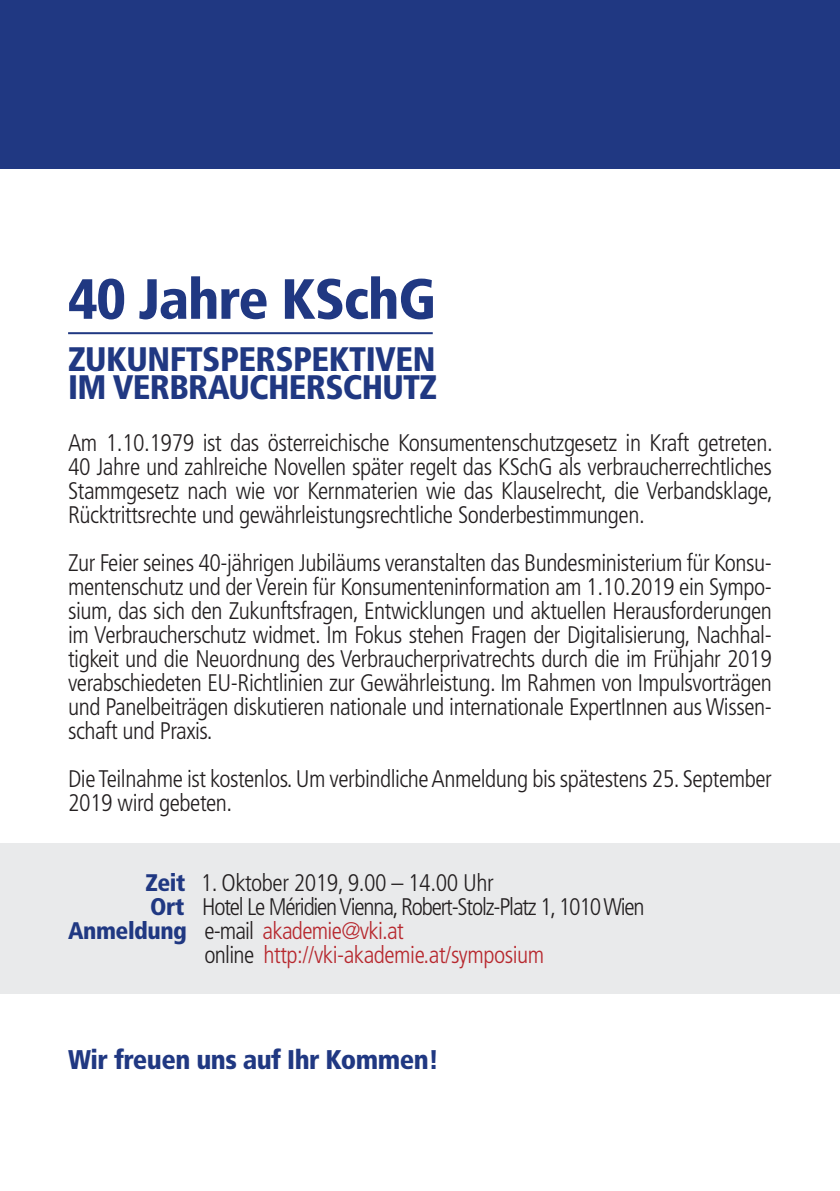
<style>
.page{position:relative;width:840px;height:1191px;background:#fff}
.page>*{position:absolute;margin:0;border:0;box-sizing:border-box;transform-origin:0 0}
.t1{font:900 condensed 56.6px "Frutiger LT Std";letter-spacing:-.02em;color:#203882}
.t2{font:900 condensed 34px/28px "Frutiger LT Std";letter-spacing:-.015em;color:#203882}
.t3{font:900 condensed 27px "Frutiger LT Std";letter-spacing:-.02em;color:#203882}
.t4{font:300 condensed 24px/24px "Frutiger LT Std";letter-spacing:-.02em;color:#231f20;text-align:justify}
.t5{font:300 condensed 24px "Frutiger LT Std";letter-spacing:-.02em;color:#b7282e}
.t6{font:300 condensed 24px "Frutiger LT Std";letter-spacing:-.05em;color:#231f20}
.s1{font-weight:900;color:#203882}
.s2{color:#231f20}
</style>
<div class="page">
<div style="left:0;top:843px;width:839px;height:151px;background:#e9eaeb"></div>
<div style="left:0;top:0;width:839px;height:169px;background:#203882"></div>
<hr style="left:68px;top:332px;width:364px;height:2px;background:#203882">
<h1 class="t1" style="left:68px;top:265px;width:369px">40 Jahre KSchG</h1>
<h2 class="t2" style="left:68px;top:345px;width:370px">ZUKUNFTSPERSPEKTIVEN<br>IM VERBRAUCHERSCHUTZ</h2>
<p class="t4" style="left:68px;top:431px;width:705px">Am 1.10.1979 ist das österreichische Konsumentenschutzgesetz in Kraft getreten.<br>40 Jahre und zahlreiche Novellen später regelt das KSchG als verbraucherrechtliches Stammgesetz nach wie vor Kernmaterien wie das Klauselrecht, die Verbandsklage, Rücktrittsrechte und gewährleistungsrechtliche Sonderbestimmungen.</p>
<p class="t4" style="left:68px;top:551px;width:705px">Zur Feier seines 40-jährigen Jubiläums veranstalten das Bundesministerium für Konsu&shy;mentenschutz und der Verein für Konsumenteninformation am 1.10.2019 ein Sympo&shy;sium, das sich den Zukunftsfragen, Entwicklungen und aktuellen Herausforderungen im Verbraucherschutz widmet. Im Fokus stehen Fragen der Digitalisierung, Nachhal&shy;tigkeit und die Neuordnung des Verbraucherprivatrechts durch die im Frühjahr 2019 verabschiedeten EU-Richtlinien zur Gewährleistung. Im Rahmen von Impulsvorträgen und Panelbeiträgen diskutieren nationale und internationale ExpertInnen aus Wissen&shy;schaft und Praxis.</p>
<p class="t4" style="left:68px;top:767px;width:705px">Die Teilnahme ist kostenlos. Um verbindliche Anmeldung bis spätestens 25. September<br>2019 wird gebeten.</p>
<p class="t4" style="left:145px;top:871px;width:349px"><span class="s1">Zeit</span> 1. Oktober 2019, 9.00 – 14.00 Uhr</p>
<p class="t6" style="left:150px;top:893px;width:495px"><span class="s1">Ort</span> Hotel Le Méridien Vienna, Robert-Stolz-Platz 1, 1010 Wien</p>
<p class="t5" style="left:68px;top:917px;width:337px"><span class="s1">Anmeldung</span> <span class="s2">e-mail</span> akademie@vki.at</p>
<p class="t5" style="left:204px;top:941px;width:341px"><span class="s2">online</span> http://vki-akademie.at/symposium</p>
<p class="t3" style="left:68px;top:1043px;width:372px">Wir freuen uns auf Ihr Kommen!</p>
</div>
